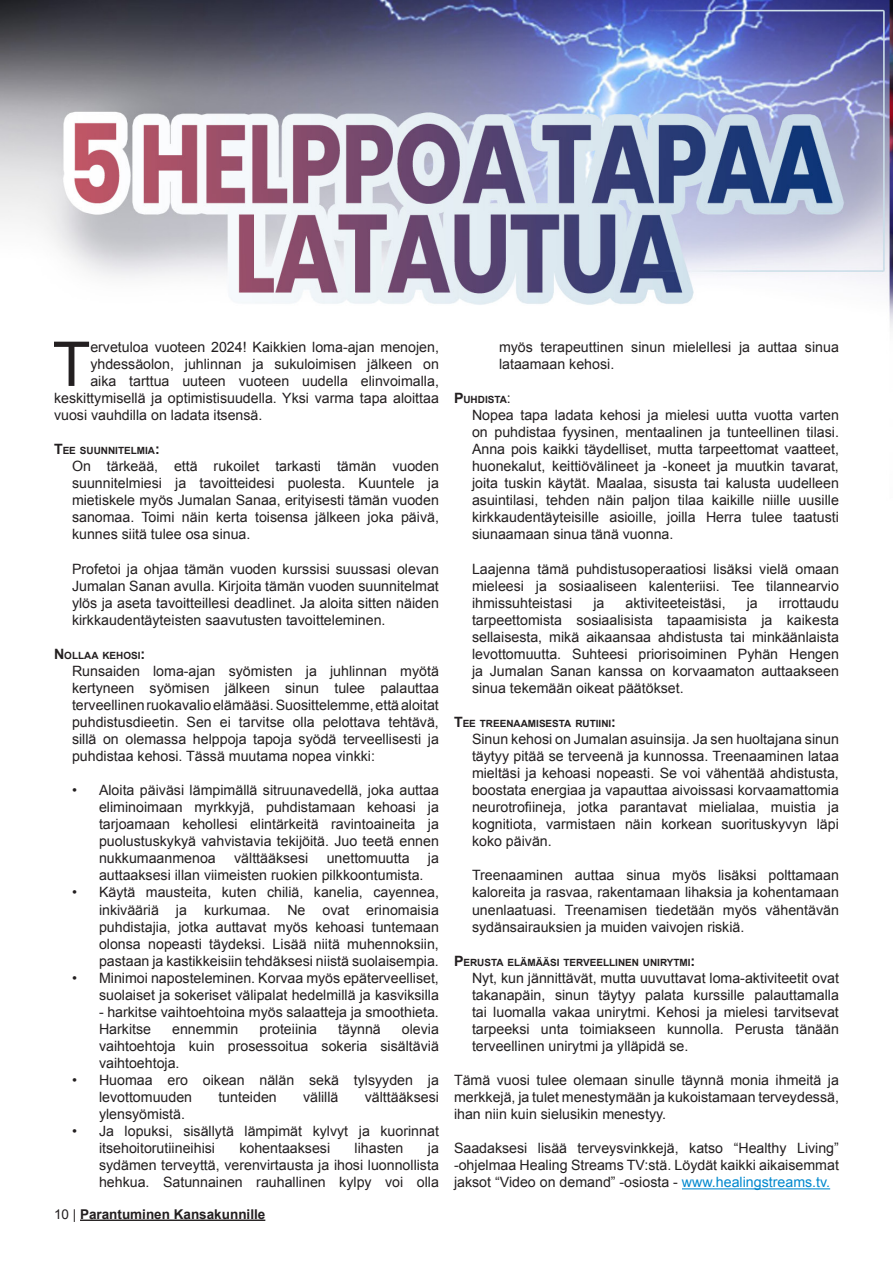
<style>
.page{position:relative;width:893px;height:1263px;background:#fff}
.page>*{position:absolute;margin:0;border:0;box-sizing:border-box;transform-origin:0 0}
.t1{font:61.8px "Arial";color:#231f20}
.t2{font:14.25px/17.1px "Arial";color:#231f20;text-align:justify}
.t3{font:700 13.5px "Arial";color:#231f20}
.t4{font:700 9.9px "Arial";color:#231f20}
.s1{font-size:14.25px}
.s2{font-weight:400}
.s3{font-weight:400;font-size:14.25px}
.s4{color:#0088ce}
</style>
<div class="page">
<img style="left:1px;top:0;width:892px;height:1221px">
<hr style="left:80px;top:1219px;width:185px;height:2px;background:#231f20">
<hr style="left:682px;top:1188px;width:148px;height:1px;background:#0088ce">
<p class="t1" style="left:53px;top:324px;width:39px">T</p>
<p class="t2" style="left:90px;top:338px;width:350px">ervetuloa vuoteen 2024! Kaikkien loma-ajan menojen,</p>
<p class="t2" style="left:90px;top:355px;width:350px">yhdessäolon, juhlinnan ja sukuloimisen jälkeen on</p>
<p class="t2" style="left:90px;top:372px;width:350px">aika tarttua uuteen vuoteen uudella elinvoimalla,</p>
<p class="t2" style="left:54px;top:390px;width:386px">keskittymisellä ja optimistisuudella. Yksi varma tapa aloittaa</p>
<p class="t2" style="left:54px;top:407px;width:210px">vuosi vauhdilla on ladata itsensä.</p>
<p class="t4" style="left:54px;top:444px;width:107px"><span class="s1">T</span>EE SUUNNITELMIA<span class="s1">:</span></p>
<p class="t2" style="left:72px;top:458px;width:368px">On tärkeää, että rukoilet tarkasti tämän vuoden suunnitelmiesi ja tavoitteidesi puolesta. Kuuntele ja mietiskele myös Jumalan Sanaa, erityisesti tämän vuoden sanomaa. Toimi näin kerta toisensa jälkeen joka päivä, kunnes siitä tulee osa sinua.</p>
<p class="t2" style="left:72px;top:560px;width:368px">Profetoi ja ohjaa tämän vuoden kurssisi suussasi olevan Jumalan Sanan avulla. Kirjoita tämän vuoden suunnitelmat ylös ja aseta tavoitteillesi deadlinet. Ja aloita sitten näiden kirkkaudentäyteisten saavutusten tavoitteleminen.</p>
<p class="t4" style="left:54px;top:649px;width:93px"><span class="s1">N</span> OLLAA KEHOSI<span class="s1">:</span></p>
<p class="t2" style="left:72px;top:662px;width:368px">Runsaiden loma-ajan syömisten ja juhlinnan myötä kertyneen syömisen jälkeen sinun tulee palauttaa terveellinen ruokavalio elämääsi. Suosittelemme, että aloitat puhdistusdieetin. Sen ei tarvitse olla pelottava tehtävä, sillä on olemassa helppoja tapoja syödä terveellisesti ja puhdistaa kehosi. Tässä muutama nopea vinkki:</p>
<p class="t2" style="left:99px;top:782px;width:341px;text-indent:-27px">• Aloita päiväsi lämpimällä sitruunavedellä, joka auttaa eliminoimaan myrkkyjä, puhdistamaan kehoasi ja tarjoamaan kehollesi elintärkeitä ravintoaineita ja puolustuskykyä vahvistavia tekijöitä. Juo teetä ennen nukkumaanmenoa</p>
<p class="t2" style="left:234px;top:850px;width:76px">välttääksesi</p>
<p class="t2" style="left:327px;top:850px;width:84px">unettomuutta</p>
<p class="t2" style="left:428px;top:850px;width:13px">ja</p>
<p class="t2" style="left:99px;top:867px;width:326px">auttaaksesi illan viimeisten ruokien pilkkoontumista.</p>
<p class="t2" style="left:99px;top:884px;width:341px;text-indent:-27px">• Käytä mausteita, kuten chiliä, kanelia, cayennea, inkivääriä ja kurkumaa. Ne ovat erinomaisia puhdistajia, jotka auttavat myös kehoasi tuntemaan olonsa nopeasti täydeksi. Lisää niitä muhennoksiin, pastaan ja kastikkeisiin tehdäksesi niistä suolaisempia.</p>
<p class="t2" style="left:72px;top:969px;width:368px;text-align:right">• Minimoi naposteleminen. Korvaa myös epäterveelliset, suolaiset ja sokeriset välipalat hedelmillä ja kasviksilla</p>
<p class="t2" style="left:99px;top:1003px;width:341px">- harkitse vaihtoehtoina myös salaatteja ja smoothieta.<br>Harkitse</p>
<p class="t2" style="left:172px;top:1020px;width:68px">ennemmin</p>
<p class="t2" style="left:259px;top:1020px;width:59px">proteiinia</p>
<p class="t2" style="left:338px;top:1020px;width:44px">täynnä</p>
<p class="t2" style="left:99px;top:1020px;width:341px;text-indent:303px">olevia vaihtoehtoja kuin prosessoitua sokeria sisältäviä vaihtoehtoja.</p>
<p class="t2" style="left:99px;top:1072px;width:341px;text-indent:-27px">• Huomaa ero oikean nälän sekä tylsyyden ja levottomuuden</p>
<p class="t2" style="left:218px;top:1089px;width:60px">tunteiden</p>
<p class="t2" style="left:303px;top:1089px;width:37px">välillä</p>
<p class="t2" style="left:365px;top:1089px;width:76px">välttääksesi</p>
<p class="t2" style="left:99px;top:1106px;width:88px">ylensyömistä.</p>
<p class="t2" style="left:99px;top:1123px;width:341px;text-indent:-27px">• Ja lopuksi, sisällytä lämpimät kylvyt ja kuorinnat itsehoitorutiineihisi</p>
<p class="t2" style="left:99px;top:1140px;width:341px;text-indent:329px">ja sydämen terveyttä, verenvirtausta ja ihosi luonnollista hehkua. Satunnainen rauhallinen kylpy voi olla</p>
<p class="t2" style="left:239px;top:1140px;width:92px">kohentaaksesi</p>
<p class="t2" style="left:355px;top:1140px;width:50px">lihasten</p>
<p class="t3" style="left:54px;top:1205px;width:213px"><span class="s2">10 |</span> Parantuminen Kansakunnille</p>
<p class="t2" style="left:499px;top:338px;width:341px">myös terapeuttinen sinun mielellesi ja auttaa sinua lataamaan kehosi.</p>
<p class="t4" style="left:454px;top:393px;width:58px"><span class="s1">P</span>UHDISTA<span class="s3">:</span></p>
<p class="t2" style="left:472px;top:407px;width:368px">Nopea tapa ladata kehosi ja mielesi uutta vuotta varten on puhdistaa fyysinen, mentaalinen ja tunteellinen tilasi.<br>Anna pois kaikki täydelliset, mutta tarpeettomat vaatteet, huonekalut, keittiövälineet ja -koneet ja muutkin tavarat, joita tuskin käytät. Maalaa, sisusta tai kalusta uudelleen asuintilasi, tehden näin paljon tilaa kaikille niille uusille kirkkaudentäyteisille asioille, joilla Herra tulee taatusti siunaamaan sinua tänä vuonna.</p>
<p class="t2" style="left:472px;top:560px;width:368px">Laajenna tämä puhdistusoperaatiosi lisäksi vielä omaan mieleesi ja sosiaaliseen kalenteriisi. Tee tilannearvio ihmissuhteistasi</p>
<p class="t2" style="left:593px;top:594px;width:13px">ja</p>
<p class="t2" style="left:625px;top:594px;width:102px">aktiviteeteistäsi,</p>
<p class="t2" style="left:747px;top:594px;width:13px">ja</p>
<p class="t2" style="left:472px;top:594px;width:368px;text-indent:307px">irrottaudu tarpeettomista sosiaalisista tapaamisista ja kaikesta sellaisesta, mikä aikaansaa ahdistusta tai minkäänlaista levottomuutta. Suhteesi priorisoiminen Pyhän Hengen ja Jumalan Sanan kanssa on korvaamaton auttaakseen sinua tekemään oikeat päätökset.</p>
<p class="t4" style="left:454px;top:717px;width:164px"><span class="s1">T</span>EE TREENAAMISESTA RUTIINI<span class="s1">:</span></p>
<p class="t2" style="left:472px;top:731px;width:368px">Sinun kehosi on Jumalan asuinsija. Ja sen huoltajana sinun täytyy pitää se terveenä ja kunnossa. Treenaaminen lataa mieltäsi ja kehoasi nopeasti. Se voi vähentää ahdistusta, boostata energiaa ja vapauttaa aivoissasi korvaamattomia neurotrofiineja, jotka parantavat mielialaa, muistia ja kognitiota, varmistaen näin korkean suorituskyvyn läpi koko päivän.</p>
<p class="t2" style="left:472px;top:867px;width:368px">Treenaaminen auttaa sinua myös lisäksi polttamaan kaloreita ja rasvaa, rakentamaan lihaksia ja kohentamaan unenlaatuasi. Treenamisen tiedetään myös vähentävän sydänsairauksien ja muiden vaivojen riskiä.</p>
<p class="t4" style="left:454px;top:955px;width:243px"><span class="s1">P</span>ERUSTA ELÄMÄÄSI TERVEELLINEN UNIRYTMI<span class="s1">:</span></p>
<p class="t2" style="left:472px;top:969px;width:368px">Nyt, kun jännittävät, mutta uuvuttavat loma-aktiviteetit ovat takanapäin, sinun täytyy palata kurssille palauttamalla tai luomalla vakaa unirytmi. Kehosi ja mielesi tarvitsevat tarpeeksi unta toimiakseen kunnolla. Perusta tänään terveellinen unirytmi ja ylläpidä se.</p>
<p class="t2" style="left:454px;top:1072px;width:386px">Tämä vuosi tulee olemaan sinulle täynnä monia ihmeitä ja merkkejä, ja tulet menestymään ja kukoistamaan terveydessä, ihan niin kuin sielusikin menestyy.</p>
<p class="t2" style="left:454px;top:1140px;width:386px">Saadaksesi lisää terveysvinkkejä, katso “Healthy Living” -ohjelmaa Healing Streams TV:stä. Löydät kaikki aikaisemmat jaksot “Video on demand” -osiosta - <span class="s4">www.healingstreams.tv.</span></p>
</div>
